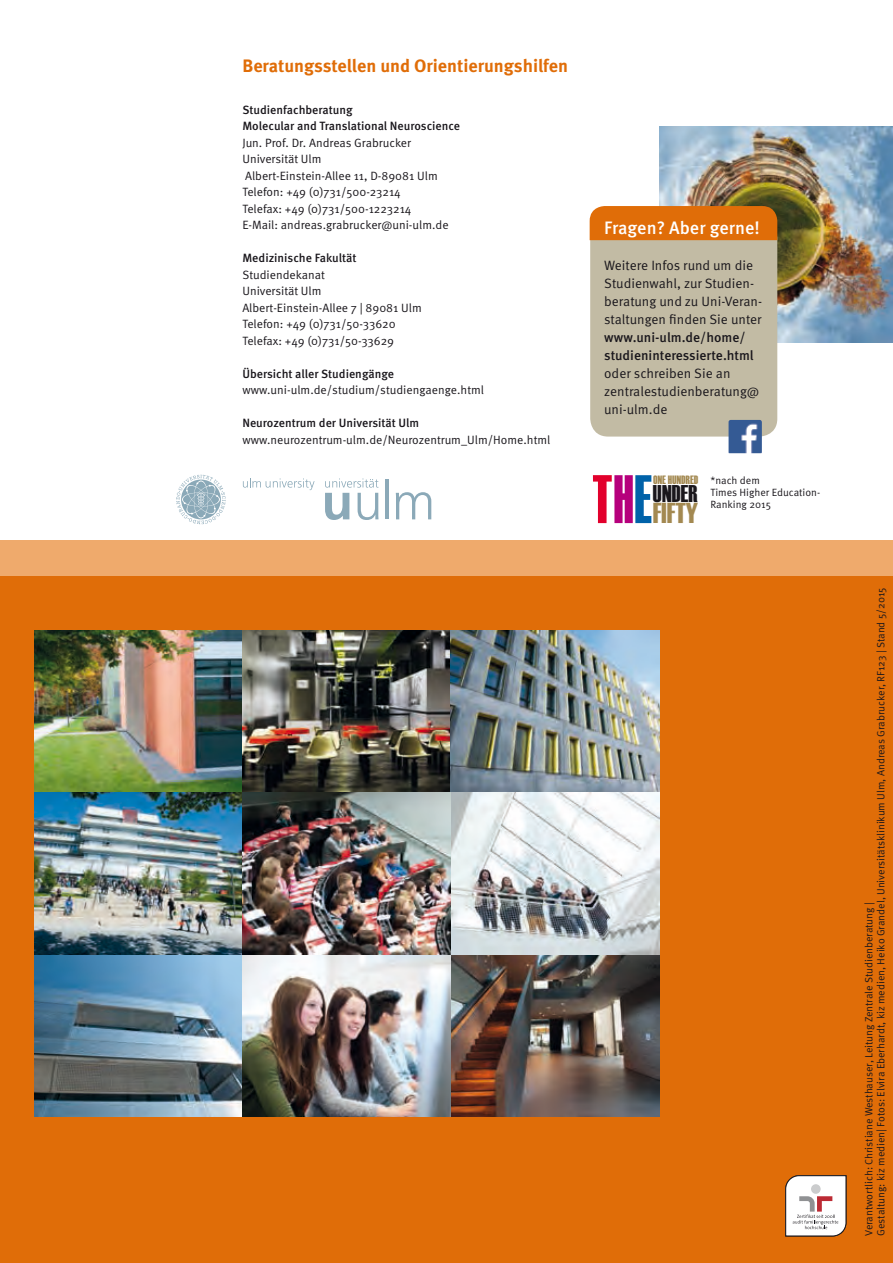
<style>
.page{position:relative;width:893px;height:1263px;background:#fff}
.page>*{position:absolute;margin:0;border:0;box-sizing:border-box;transform-origin:0 0}
.t1{font:25.05px "Schnellfetter";letter-spacing:.015em;color:#a38951;scale:1.24 1}
.t2{font:21px "Schnellfetter";letter-spacing:.035em;color:#1a171c;scale:1.22 1}
.t3{font:700 18px "Meta OT";color:#e06d08}
.t4{font:500 18px "Meta OT";color:#fff}
.t5{font:13.5px/18px "Meta OT Norm";color:#1a171c}
.t6{font:500 13.5px/18px "Meta OT";color:#1a171c}
.t7{font:12px/16.5px "Meta OT Norm";color:#1a171c}
.t8{font:500 12px/16.5px "Meta OT";color:#1a171c}
.t9{font:10.5px/12px "Meta OT Norm";color:#1a171c}
.t10{font:10.5px "Schnellfetter";letter-spacing:.035em;color:#a38951;scale:1.17 1}
</style>
<div class="page">
<svg style="left:176px;top:475px;width:50px;height:49px"></svg>
<svg style="left:325px;top:478px;width:53px;height:42px"></svg>
<hr style="left:386px;top:479px;width:3px;height:40px;background:#8ba9b8">
<svg style="left:396px;top:492px;width:35px;height:27px"></svg>
<svg style="left:243px;top:478px;width:72px;height:12px"></svg>
<div style="left:0;top:629px;width:893px;height:634px;background:#e06d08"></div>
<div style="left:0;top:576px;width:893px;height:54px;background:#e06d08"></div>
<div style="left:0;top:540px;width:893px;height:36px;background:#efaa6c"></div>
<hr style="left:892px;top:342px;width:1px;height:198px;background:#91acbc">
<svg style="left:785px;top:1175px;width:61px;height:61px;background:#e5dedc"></svg>
<img style="left:659px;top:126px;width:234px;height:216px">
<img style="left:34px;top:630px;width:625px;height:486px">
<div style="left:590px;top:220px;width:187px;height:217px;background:#c2bba4;border-radius:18px"></div>
<div style="left:590px;top:206px;width:187px;height:34px;background:#e06d08"></div>
<svg style="left:593px;top:475px;width:58px;height:48px"></svg>
<img style="left:729px;top:420px;width:33px;height:33px">
<h3 class="t3" style="left:242px;top:54px;width:327px">Beratungsstellen und Orientierungshilfen</h3>
<p class="t8" style="left:242px;top:101px;width:219px">Studienfachberatung<br>Molecular and Translational Neuroscience</p>
<p class="t7" style="left:242px;top:134px;width:208px">Jun. Prof. Dr. Andreas Grabrucker Universität Ulm<br>Albert-Einstein-Allee 11, D-89081 Ulm Telefon: +49 (0)731/500-23214<br>Telefax: +49 (0)731/500-1223214<br>E-Mail: andreas.grabrucker@uni-ulm.de</p>
<p class="t8" style="left:242px;top:250px;width:116px">Medizinische Fakultät</p>
<p class="t7" style="left:242px;top:266px;width:181px">Studiendekanat<br>Universität Ulm<br>Albert-Einstein-Allee 7 | 89081 Ulm<br>Telefon: +49 (0)731/50-33620<br>Telefax: +49 (0)731/50-33629</p>
<p class="t8" style="left:242px;top:365px;width:153px">Übersicht aller Studiengänge</p>
<p class="t7" style="left:242px;top:382px;width:243px">www.uni-ulm.de/studium/studiengaenge.html</p>
<p class="t8" style="left:242px;top:415px;width:178px">Neurozentrum der Universität Ulm</p>
<p class="t7" style="left:242px;top:431px;width:309px">www.neurozentrum-ulm.de/Neurozentrum_Ulm/Home.html</p>
<h3 class="t4" style="left:604px;top:217px;width:157px">Fragen? Aber gerne!</h3>
<p class="t5" style="left:604px;top:256px;width:159px">Weitere Infos rund um die<br>Studienwahl, zur Studien&shy;beratung und zu Uni-Veran&shy;staltungen finden Sie unter</p>
<p class="t6" style="left:604px;top:328px;width:151px">www.uni-ulm.de/home/ studieninteressierte.html</p>
<p class="t5" style="left:604px;top:364px;width:157px">oder schreiben Sie an zentralestudienberatung@ uni-ulm.de</p>
<p class="t10" style="left:653px;top:474px;width:40px">ONE HUNDRED</p>
<h2 class="t2" style="left:653px;top:483px;width:38px">unUNDER</h2>
<h1 class="t1" style="left:653px;top:501px;width:37px">FIFTY</h1>
<p class="t9" style="left:710px;top:474px;width:111px">*nach dem<br>Times Higher Education-<br>Ranking 2015</p>
<p class="t9" style="left:863px;top:1236px;width:650px;rotate:-90deg">Verantwortlich: Christiane Westhauser, Leitung Zentrale Studienberatung |<br>Gestaltung: kiz medien| Fotos: Elvira Eberhardt, kiz medien, Heiko Grandel, Universitätsklinikum Ulm, Andreas Grabrucker, RF123 | Stand 5/2015</p>
</div>
